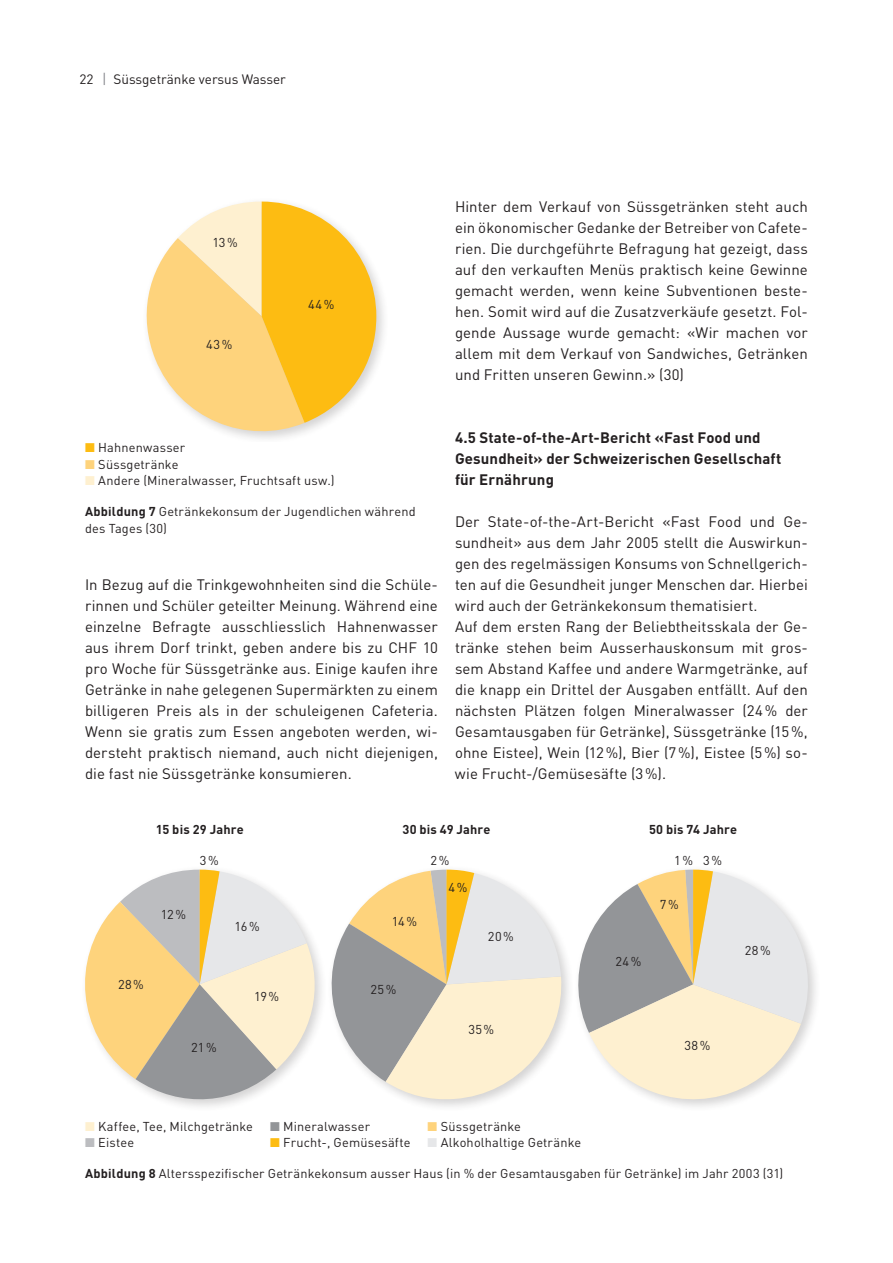
<style>
.page{position:relative;width:893px;height:1263px;background:#fff}
.page>*{position:absolute;margin:0;border:0;box-sizing:border-box;transform-origin:0 0}
.t1{font:15px/21px "DINOT";letter-spacing:.005em;color:#231f20;text-align:justify}
.t2{font:700 15px/21px "DINOT";letter-spacing:.01em;color:#231f20}
.t3{font:13.5px "DINOT";color:#231f20}
.t4{font:12.75px/16.5px "DINOT";letter-spacing:.015em;color:#231f20}
.t5{font:700 12.75px "DINOT";letter-spacing:.015em;color:#231f20}
.s1{color:#fdbc12}
.s2{color:#fed37c}
.s3{color:#fef0d0}
.s4{font-weight:700}
.s5{color:#939598}
.s6{color:#bcbdc0}
.s7{color:#e6e7e9}
</style>
<div class="page">
<svg style="left:104px;top:73px;width:1px;height:12px"></svg>
<div style="left:142px;top:197px;width:248px;height:248px;background:#231f20;opacity:.2"></div>
<svg style="left:142px;top:202px;width:234px;height:240px"></svg>
<div style="left:85px;top:442px;width:353px;height:43px;background:#fff"></div>
<svg style="left:85px;top:870px;width:731px;height:237px"></svg>
<p class="t3" style="left:79px;top:70px;width:16px">22</p>
<p class="t3" style="left:114px;top:70px;width:174px">Süssgetränke versus Wasser</p>
<p class="t4" style="left:213px;top:233px;width:27px">13%</p>
<p class="t4" style="left:206px;top:335px;width:28px">43%</p>
<p class="t4" style="left:308px;top:296px;width:28px">44%</p>
<p class="t1" style="left:455px;top:196px;width:354px">Hinter dem Verkauf von Süssgetränken steht auch ein ökonomischer Gedanke der Betreiber von Cafete&shy;rien. Die durchgeführte Befragung hat gezeigt, dass auf den verkauften Menüs praktisch keine Gewinne gemacht werden, wenn keine Subventionen beste&shy;hen. Somit wird auf die Zusatzverkäufe gesetzt. Fol&shy;gende Aussage wurde gemacht: «Wir machen vor allem mit dem Verkauf von Sandwiches, Getränken und Fritten unseren Gewinn.» (30)</p>
<p class="t4" style="left:85px;top:439px;width:102px"><span class="s1">■</span> Hahnenwasser</p>
<p class="t4" style="left:85px;top:455px;width:95px"><span class="s2">■</span> Süssgetränke</p>
<p class="t4" style="left:85px;top:472px;width:251px"><span class="s3">■</span> Andere (Mineralwasser, Fruchtsaft usw.)</p>
<p class="t4" style="left:85px;top:503px;width:332px"><span class="s4">Abbildung 7</span> Getränkekonsum der Jugendlichen während des Tages (30)</p>
<p class="t1" style="left:85px;top:574px;width:354px">In Bezug auf die Trinkgewohnheiten sind die Schüle&shy;rinnen und Schüler geteilter Meinung. Während eine einzelne Befragte ausschliesslich Hahnenwasser aus ihrem Dorf trinkt, geben andere bis zu CHF 10 pro Woche für Süssgetränke aus. Einige kaufen ihre Getränke in nahe gelegenen Supermärkten zu einem billigeren Preis als in der schuleigenen Cafeteria.<br>Wenn sie gratis zum Essen angeboten werden, wi&shy;dersteht praktisch niemand, auch nicht diejenigen, die fast nie Süssgetränke konsumieren.</p>
<p class="t2" style="left:455px;top:427px;width:328px">4.5 State-of-the-Art-Bericht «Fast Food und<br>Gesundheit» der Schweizerischen Gesellschaft für Ernährung</p>
<p class="t1" style="left:455px;top:511px;width:354px;text-align:left">Der State-of-the-Art-Bericht «Fast Food und Ge&shy;sundheit» aus dem Jahr 2005 stellt die Auswirkun&shy;gen des regelmässigen Konsums von Schnellgerich&shy;ten auf die Gesundheit junger Menschen dar. Hierbei wird auch der Getränkekonsum thematisiert.<br>Auf dem ersten Rang der Beliebtheitsskala der Ge&shy;tränke stehen beim Ausserhauskonsum mit gros&shy;sem Abstand Kaffee und andere Warmgetränke, auf die knapp ein Drittel der Ausgaben entfällt. Auf den nächsten Plätzen folgen Mineralwasser (24% der Gesamtausgaben für Getränke), Süssgetränke (15%, ohne Eistee), Wein (12%), Bier (7%), Eistee (5%) so&shy;wie Frucht-/Gemüsesäfte (3%).</p>
<p class="t5" style="left:156px;top:821px;width:90px">15 bis 29 Jahre</p>
<p class="t5" style="left:402px;top:821px;width:90px">30 bis 49 Jahre</p>
<p class="t5" style="left:649px;top:821px;width:90px">50 bis 74 Jahre</p>
<p class="t4" style="left:200px;top:852px;width:20px">3%</p>
<p class="t4" style="left:431px;top:852px;width:20px">2%</p>
<p class="t4" style="left:161px;top:906px;width:27px">12%</p>
<p class="t4" style="left:118px;top:976px;width:27px">28%</p>
<p class="t4" style="left:191px;top:1038px;width:27px">21%</p>
<p class="t4" style="left:234px;top:918px;width:27px">16%</p>
<p class="t4" style="left:254px;top:987px;width:27px">19%</p>
<p class="t4" style="left:392px;top:913px;width:27px">14%</p>
<p class="t4" style="left:371px;top:981px;width:27px">25%</p>
<p class="t4" style="left:449px;top:879px;width:20px">4%</p>
<p class="t4" style="left:488px;top:928px;width:27px">20%</p>
<p class="t4" style="left:468px;top:1021px;width:27px">35%</p>
<p class="t4" style="left:85px;top:1117px;width:169px"><span class="s3">■</span> Kaffee, Tee, Milchgetränke</p>
<p class="t4" style="left:270px;top:1117px;width:102px"><span class="s5">■</span> Mineralwasser</p>
<p class="t4" style="left:428px;top:1117px;width:95px"><span class="s2">■</span> Süssgetränke</p>
<p class="t4" style="left:85px;top:1134px;width:51px"><span class="s6">■</span> Eistee</p>
<p class="t4" style="left:270px;top:1134px;width:142px"><span class="s1">■</span> Frucht-, Gemüsesäfte</p>
<p class="t4" style="left:428px;top:1134px;width:155px"><span class="s7">■</span> Alkoholhaltige Getränke</p>
<p class="t4" style="left:615px;top:953px;width:27px">24%</p>
<p class="t4" style="left:674px;top:852px;width:49px">1% 3%</p>
<p class="t4" style="left:660px;top:895px;width:20px">7%</p>
<p class="t4" style="left:745px;top:942px;width:27px">28%</p>
<p class="t4" style="left:684px;top:1037px;width:27px">38%</p>
<p class="t4" style="left:85px;top:1165px;width:700px"><span class="s4">Abbildung 8</span> Altersspezifischer Getränkekonsum ausser Haus (in % der Gesamtausgaben für Getränke) im Jahr 2003 (31)</p>
</div>
